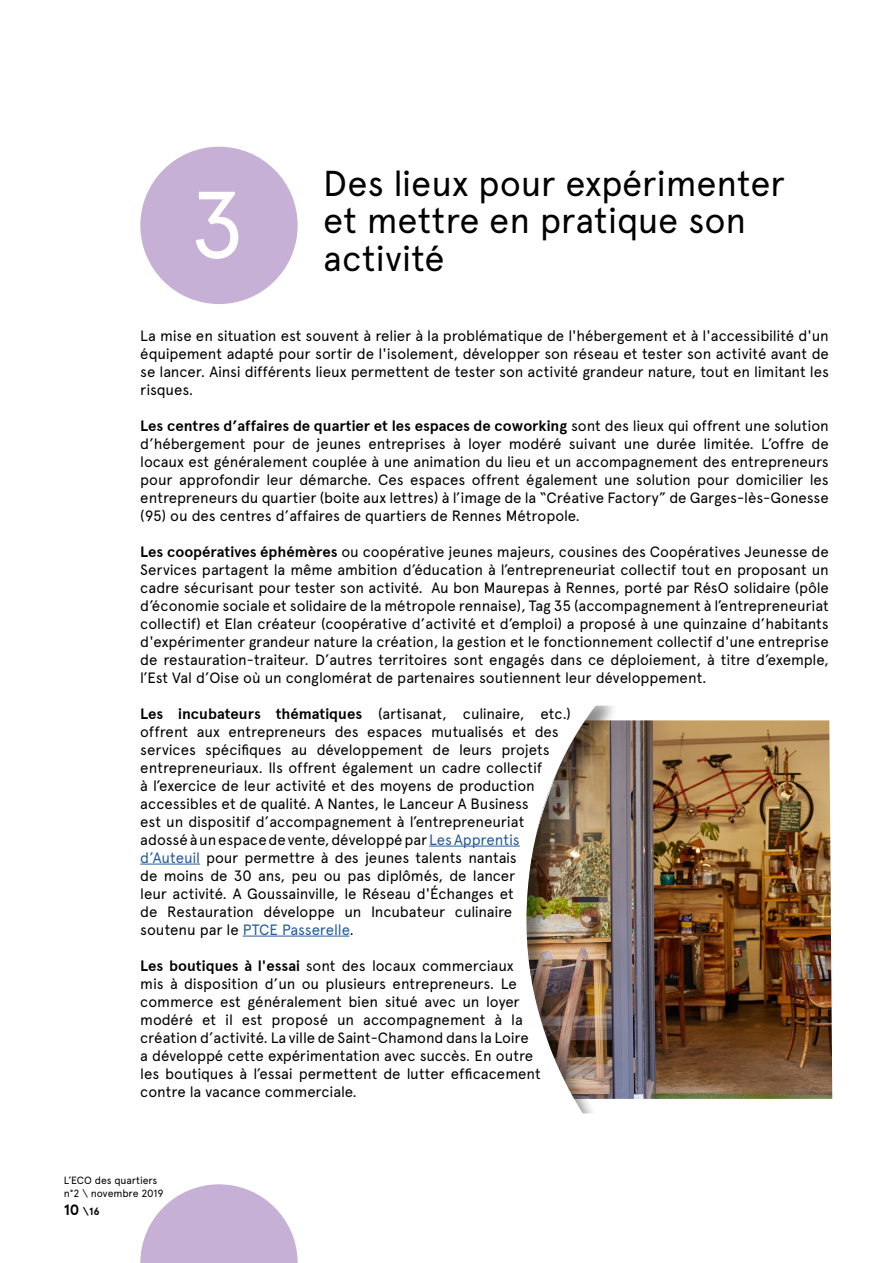
<style>
.page{position:relative;width:893px;height:1263px;background:#fff}
.page>*{position:absolute;margin:0;border:0;box-sizing:border-box;transform-origin:0 0}
.t1{font:94.8px "Apercu Pro";color:#fff}
.t2{font:36px/37.5px "Apercu Pro";letter-spacing:-.005em;color:#000}
.t3{font:15px/18px "Apercu Pro";letter-spacing:-.01em;color:#000;text-align:justify}
.t4{font:10.5px/12.6px "Apercu Pro";letter-spacing:-.015em;color:#000}
.t5{font:700 10.5px "Apercu Pro";color:#000}
.s1{font-weight:700}
.s2{color:#275b9b}
.s3{font-size:15px}
</style>
<div class="page">
<hr style="left:429px;top:846px;width:91px;height:1px;background:#275b9b">
<hr style="left:140px;top:864px;width:60px;height:1px;background:#275b9b">
<hr style="left:243px;top:936px;width:106px;height:1px;background:#275b9b">
<svg style="left:140px;top:1184px;width:158px;height:79px"></svg>
<img style="left:674px;top:720px;width:158px;height:379px">
<img style="left:526px;top:706px;width:148px;height:407px">
<div style="left:140px;top:147px;width:158px;height:157px;background:#c7b0d5;border-radius:50%"></div>
<h1 class="t1" style="left:190px;top:154px;width:56px">3</h1>
<h2 class="t2" style="left:323px;top:162px;width:463px">Des lieux pour expérimenter et mettre en pratique son activité</h2>
<p class="t3" style="left:140px;top:325px;width:690px">La mise en situation est souvent à relier à la problématique de l'hébergement et à l'accessibilité d'un équipement adapté pour sortir de l'isolement, développer son réseau et tester son activité avant de se lancer. Ainsi différents lieux permettent de tester son activité grandeur nature, tout en limitant les risques.</p>
<p class="t3" style="left:140px;top:415px;width:690px"><span class="s1">Les centres d’affaires de quartier et les espaces de coworking</span> sont des lieux qui offrent une solution d’hébergement pour de jeunes entreprises à loyer modéré suivant une durée limitée. L’offre de locaux est généralement couplée à une animation du lieu et un accompagnement des entrepreneurs pour approfondir leur démarche. Ces espaces offrent également une solution pour domicilier les entrepreneurs du quartier (boite aux lettres) à l’image de la “Créative Factory” de Garges-lès-Gonesse (95) ou des centres d’affaires de quartiers de Rennes Métropole.</p>
<p class="t3" style="left:140px;top:541px;width:690px"><span class="s1">Les coopératives éphémères</span> ou coopérative jeunes majeurs, cousines des Coopératives Jeunesse de Services partagent la même ambition d’éducation à l’entrepreneuriat collectif tout en proposant un cadre sécurisant pour tester son activité. Au bon Maurepas à Rennes, porté par RésO solidaire (pôle d’économie sociale et solidaire de la métropole rennaise), Tag 35 (accompagnement à l’entrepreneuriat collectif) et Elan créateur (coopérative d’activité et d’emploi) a proposé à une quinzaine d’habitants d'expérimenter grandeur nature la création, la gestion et le fonctionnement collectif d'une entreprise de restauration-traiteur. D’autres territoires sont engagés dans ce déploiement, à titre d’exemple, l’Est Val d’Oise où un conglomérat de partenaires soutiennent leur développement.</p>
<p class="t3" style="left:140px;top:703px;width:432px;text-align:left"><span class="s1">Les incubateurs thématiques</span> (artisanat, culinaire, etc.) offrent aux entrepreneurs des espaces mutualisés et des services spécifiques au développement de leurs projets entrepreneuriaux. Ils offrent également un cadre collectif<br>à l’exercice de leur activité et des moyens de production accessibles et de qualité. A Nantes, le Lanceur A Business<br>est un dispositif d’accompagnement à l’entrepreneuriat adossé à un espace de vente, développé par <span class="s2">Les Apprentis d’Auteuil</span> pour permettre à des jeunes talents nantais<br>de moins de 30 ans, peu ou pas diplômés, de lancer<br>leur activité. A Goussainville, le Réseau d'Échanges et<br>de Restauration développe un Incubateur culinaire soutenu par le <span class="s2">PTCE Passerelle</span>.</p>
<p class="t3" style="left:140px;top:955px;width:402px;text-align:left"><span class="s1">Les boutiques à l'essai</span> sont des locaux commerciaux mis à disposition d’un ou plusieurs entrepreneurs. Le commerce est généralement bien situé avec un loyer modéré et il est proposé un accompagnement à la création d’activité. La ville de Saint-Chamond dans la Loire<br>a développé cette expérimentation avec succès. En outre les boutiques à l’essai permettent de lutter efficacement contre la vacance commerciale.</p>
<p class="t4" style="left:64px;top:1173px;width:101px">L’ECO des quartiers n°2 \ novembre 2019</p>
<p class="t5" style="left:64px;top:1205px;width:37px"><span class="s3">10</span> \16</p>
</div>
